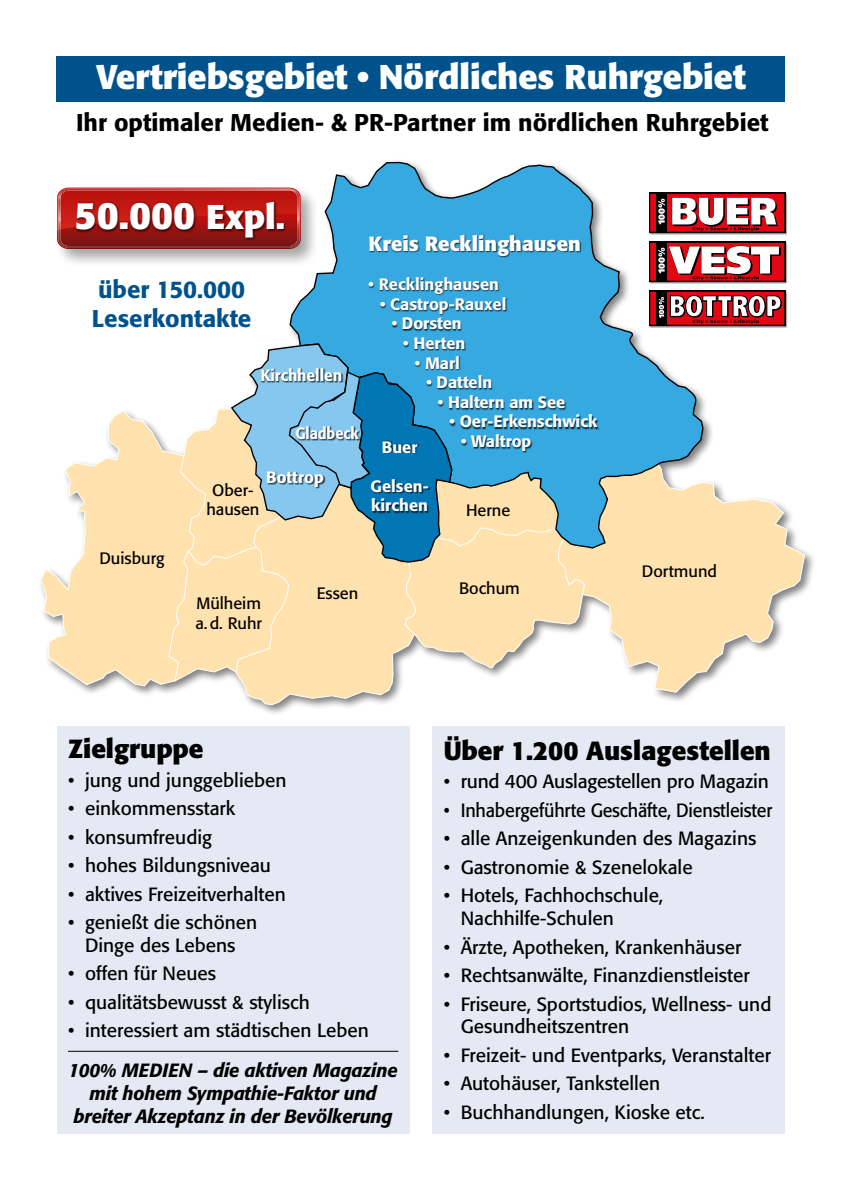
<style>
.page{position:relative;width:842px;height:1191px;background:#fff}
.page>*{position:absolute;margin:0;border:0;box-sizing:border-box;transform-origin:0 0}
.t1{font:700 37.8px "Formata";color:#fff}
.t2{font:700 34px "Formata";color:#fff}
.t3{font:700 26px "Formata";color:#000}
.t4{font:500 24px "Formata";color:#000}
.t5{font:500 24px/28.8px "Formata";color:#00528d}
.t6{font:700 20.4px "Formata";color:#fff}
.t7{font:19px/22.8px "Formata";color:#000}
.t8{font:italic 500 19px/22.8px "Formata";letter-spacing:-.01em;color:#000;text-align:center}
.t9{font:19px "Formata";color:#000;scale:.94 1}
.t10{font:500 16.4px/19.6px "Formata";color:#fff}
.t11{font:16.4px/19.6px "Formata";color:#000;text-align:center}
.t12{font:500 16.4px "Formata";color:#fff;scale:.96 1}
.t13{font:500 16.4px "Formata";color:#fff;scale:.9 1}
.s1{font-size:34px}
</style>
<div class="page">
<div style="left:432px;top:726px;width:353px;height:408px;background:#e4e9f4"></div>
<div style="left:57px;top:726px;width:353px;height:408px;background:#e4e9f4"></div>
<hr style="left:68px;top:1050px;width:330px;height:1px;background:#000">
<div style="left:57px;top:57px;width:728px;height:45px;background:#00528d"></div>
<svg style="left:40px;top:411px;width:155px;height:276px"></svg>
<svg style="left:237px;top:682px;width:165px;height:24px"></svg>
<svg style="left:586px;top:441px;width:137px;height:252px"></svg>
<svg style="left:289px;top:161px;width:414px;height:389px"></svg>
<svg style="left:168px;top:342px;width:418px;height:340px"></svg>
<div style="left:371px;top:440px;width:59px;height:74px;background:#000;opacity:.75"></div>
<div style="left:262px;top:368px;width:82px;height:15px;background:#000;opacity:.75"></div>
<div style="left:369px;top:234px;width:231px;height:219px;background:#000;opacity:.75"></div>
<div style="left:296px;top:425px;width:65px;height:16px;background:#000;opacity:.75"></div>
<div style="left:267px;top:471px;width:58px;height:18px;background:#000;opacity:.75"></div>
<div style="left:54px;top:185px;width:265px;height:83px;background:#000;opacity:.35"></div>
<svg style="left:57px;top:188px;width:244px;height:61px"></svg>
<div style="left:75px;top:201px;width:212px;height:40px;background:#000;opacity:.75"></div>
<svg style="left:723px;top:56px;width:91px;height:611px"></svg>
<h2 class="t2" style="left:96px;top:56px;width:651px">Vertriebsgebiet • Nördliches Ruhrgebiet</h2>
<p class="t4" style="left:76px;top:108px;width:694px">Ihr optimaler Medien- &amp; PR-Partner im nördlichen Ruhrgebiet</p>
<h1 class="t1" style="left:75px;top:192px;width:212px">50.000 <span class="s1">Expl.</span></h1>
<p class="t5" style="left:92px;top:275px;width:161px">über 150.000<br>Leserkontakte</p>
<p class="t12" style="left:261px;top:365px;width:87px">Kirchhellen</p>
<p class="t11" style="left:206px;top:480px;width:55px">Ober&shy;hausen</p>
<p class="t13" style="left:295px;top:423px;width:72px">Gladbeck</p>
<p class="t10" style="left:266px;top:467px;width:59px">Bottrop</p>
<p class="t6" style="left:368px;top:231px;width:214px">Kreis Recklinghausen</p>
<p class="t10" style="left:368px;top:274px;width:132px">• Recklinghausen</p>
<p class="t10" style="left:380px;top:294px;width:128px">• Castrop-Rauxel</p>
<p class="t10" style="left:392px;top:314px;width:72px">• Dorsten</p>
<p class="t10" style="left:403px;top:333px;width:64px">• Herten</p>
<p class="t10" style="left:415px;top:353px;width:47px">• Marl</p>
<p class="t10" style="left:426px;top:372px;width:67px">• Datteln</p>
<p class="t10" style="left:438px;top:392px;width:129px">• Haltern am See</p>
<p class="t10" style="left:449px;top:412px;width:149px">• Oer-Erkenschwick</p>
<p class="t10" style="left:461px;top:431px;width:72px">• Waltrop</p>
<p class="t10" style="left:382px;top:437px;width:37px">Buer</p>
<p class="t10" style="left:370px;top:476px;width:60px">Gelsen&shy;kirchen</p>
<p class="t11" style="left:466px;top:500px;width:46px">Herne</p>
<p class="t11" style="left:99px;top:548px;width:67px">Duisburg</p>
<p class="t11" style="left:195px;top:593px;width:68px;text-align:left">Mülheim a.d. Ruhr</p>
<p class="t11" style="left:317px;top:583px;width:43px">Essen</p>
<p class="t11" style="left:459px;top:578px;width:62px">Bochum</p>
<p class="t11" style="left:642px;top:561px;width:77px">Dortmund</p>
<h3 class="t3" style="left:68px;top:733px;width:137px">Zielgruppe</h3>
<p class="t7" style="left:68px;top:768px;width:220px">• jung und junggeblieben</p>
<p class="t7" style="left:68px;top:797px;width:169px">• einkommensstark</p>
<p class="t7" style="left:68px;top:825px;width:146px">• konsumfreudig</p>
<p class="t7" style="left:68px;top:854px;width:204px">• hohes Bildungsniveau</p>
<p class="t7" style="left:68px;top:882px;width:219px">• aktives Freizeitverhalten</p>
<p class="t7" style="left:68px;top:911px;width:191px;text-align:center">• genießt die schönen<br>Dinge des Lebens</p>
<p class="t7" style="left:68px;top:962px;width:150px">• offen für Neues</p>
<p class="t7" style="left:68px;top:990px;width:243px">• qualitätsbewusst &amp; stylisch</p>
<p class="t7" style="left:68px;top:1019px;width:302px">• interessiert am städtischen Leben</p>
<p class="t8" style="left:69px;top:1059px;width:331px">100% MEDIEN – die aktiven Magazine mit hohem Sympathie-Faktor und breiter Akzeptanz in der Bevölkerung</p>
<h3 class="t3" style="left:444px;top:734px;width:329px">Über 1.200 Auslagestellen</h3>
<p class="t7" style="left:444px;top:770px;width:327px">• rund 400 Auslagestellen pro Magazin</p>
<p class="t9" style="left:444px;top:798px;width:351px">• Inhabergeführte Geschäfte, Dienstleister</p>
<p class="t7" style="left:444px;top:827px;width:314px">• alle Anzeigenkunden des Magazins</p>
<p class="t7" style="left:444px;top:855px;width:250px">• Gastronomie &amp; Szenelokale</p>
<p class="t7" style="left:461px;top:884px;width:204px;text-indent:-17px">• Hotels, Fachhochschule,<br>Nachhilfe-Schulen</p>
<p class="t7" style="left:444px;top:935px;width:299px">• Ärzte, Apotheken, Krankenhäuser</p>
<p class="t7" style="left:444px;top:964px;width:307px">• Rechtsanwälte, Finanzdienstleister</p>
<p class="t7" style="left:461px;top:992px;width:312px;text-indent:-17px">• Friseure, Sportstudios, Wellness- und<br>Gesundheitszentren</p>
<p class="t7" style="left:444px;top:1043px;width:329px">• Freizeit- und Eventparks, Veranstalter</p>
<p class="t7" style="left:444px;top:1072px;width:218px">• Autohäuser, Tankstellen</p>
<p class="t7" style="left:444px;top:1100px;width:263px">• Buchhandlungen, Kioske etc.</p>
</div>
